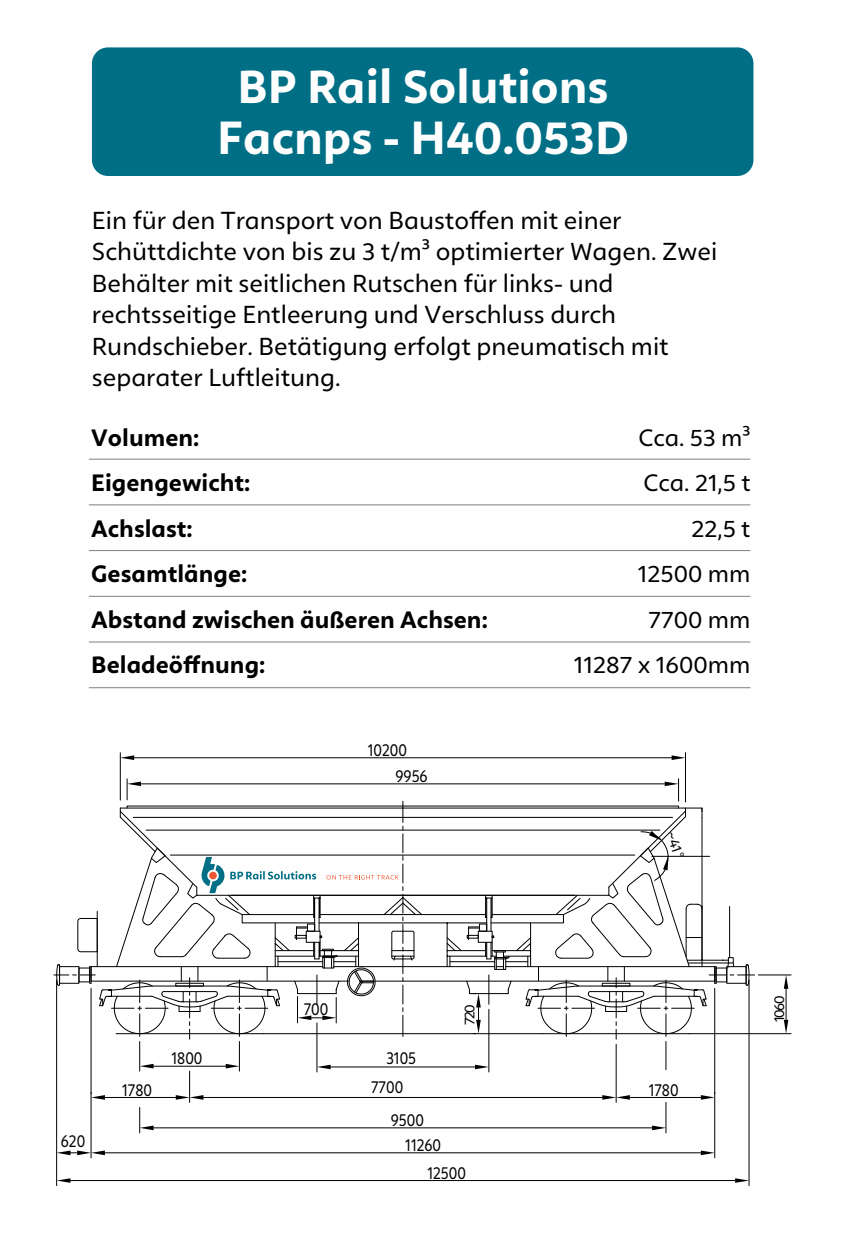
<style>
.page{position:relative;width:845px;height:1233px;background:#fff}
.page>*{position:absolute;margin:0;border:0;box-sizing:border-box;transform-origin:0 0}
.t1{font:700 48.6px/51.4px "Calima";color:#fff;text-align:center}
.t2{font:25.8px/31.4px "Calima";color:#000}
.t3{font:700 24.8px/45.4px "Calima";color:#000}
.t4{font:24.8px/45.4px "Calima";color:#000;text-align:right}
.t5{font:18px "Calima";color:#000;scale:.82 1}
.t6{font:14.8px "Calima";letter-spacing:-.1em;color:#000}
</style>
<div class="page">
<hr style="left:139px;top:1041px;width:1px;height:30px;background:#000">
<hr style="left:239px;top:1041px;width:1px;height:30px;background:#000">
<hr style="left:189px;top:1071px;width:1px;height:31px;background:#000">
<hr style="left:616px;top:1044px;width:1px;height:58px;background:#000">
<hr style="left:203px;top:1097px;width:399px;height:1px;background:#000">
<hr style="left:105px;top:1097px;width:71px;height:1px;background:#000">
<svg style="left:176px;top:1095px;width:27px;height:4px"></svg>
<svg style="left:92px;top:1095px;width:13px;height:4px"></svg>
<hr style="left:630px;top:1097px;width:71px;height:1px;background:#000">
<svg style="left:602px;top:1095px;width:28px;height:4px"></svg>
<svg style="left:701px;top:1095px;width:13px;height:4px"></svg>
<hr style="left:316px;top:1022px;width:1px;height:50px;background:#000">
<hr style="left:488px;top:1009px;width:1px;height:63px;background:#000">
<hr style="left:758px;top:974px;width:33px;height:1px;background:#000">
<hr style="left:689px;top:1033px;width:102px;height:1px;background:#000">
<hr style="left:785px;top:988px;width:1px;height:31px;background:#000">
<svg style="left:784px;top:975px;width:4px;height:13px"></svg>
<svg style="left:784px;top:1019px;width:4px;height:14px"></svg>
<hr style="left:56px;top:980px;width:1px;height:205px;background:#000">
<hr style="left:748px;top:980px;width:1px;height:205px;background:#000">
<hr style="left:70px;top:1180px;width:665px;height:1px;background:#000">
<svg style="left:57px;top:1178px;width:13px;height:4px"></svg>
<svg style="left:735px;top:1178px;width:14px;height:4px"></svg>
<hr style="left:91px;top:988px;width:1px;height:169px;background:#000">
<hr style="left:714px;top:988px;width:1px;height:169px;background:#000">
<hr style="left:105px;top:1152px;width:596px;height:1px;background:#000">
<svg style="left:57px;top:1150px;width:48px;height:5px"></svg>
<svg style="left:701px;top:1150px;width:14px;height:5px"></svg>
<hr style="left:665px;top:1102px;width:1px;height:30px;background:#000">
<hr style="left:154px;top:1127px;width:498px;height:1px;background:#000">
<svg style="left:139px;top:1107px;width:15px;height:25px"></svg>
<svg style="left:652px;top:1125px;width:14px;height:5px"></svg>
<hr style="left:120px;top:752px;width:1px;height:48px;background:#000">
<hr style="left:685px;top:752px;width:1px;height:50px;background:#000">
<hr style="left:134px;top:757px;width:537px;height:1px;background:#000">
<svg style="left:120px;top:755px;width:14px;height:5px"></svg>
<svg style="left:671px;top:755px;width:14px;height:5px"></svg>
<svg style="left:54px;top:779px;width:700px;height:290px"></svg>
<hr style="left:89px;top:459px;width:661px;height:1px;background:#7e7f84">
<hr style="left:89px;top:504px;width:661px;height:1px;background:#7e7f84">
<hr style="left:89px;top:550px;width:661px;height:1px;background:#7e7f84">
<hr style="left:89px;top:596px;width:661px;height:1px;background:#7e7f84">
<hr style="left:89px;top:641px;width:661px;height:1px;background:#7e7f84">
<hr style="left:89px;top:687px;width:661px;height:1px;background:#7e7f84">
<div style="left:92px;top:47px;width:661px;height:129px;background:#006f86;border-radius:16px"></div>
<h1 class="t1" style="left:217px;top:61px;width:413px">BP Rail Solutions<br>Facnps - H40.053D</h1>
<p class="t2" style="left:92px;top:204px;width:627px">Ein für den Transport von Baustoffen mit einer Schüttdichte von bis zu 3 t/m³ optimierter Wagen. Zwei Behälter mit seitlichen Rutschen für links- und rechtsseitige Entleerung und Verschluss durch Rundschieber. Betätigung erfolgt pneumatisch mit separater Luftleitung.</p>
<p class="t3" style="left:91px;top:415px;width:398px">Volumen:<br>Eigengewicht:<br>Achslast:<br>Gesamtlänge:<br>Abstand zwischen äußeren Achsen:<br>Beladeöffnung:</p>
<p class="t4" style="left:574px;top:415px;width:178px">Cca. 53 m³<br>Cca. 21,5 t<br>22,5 t<br>12500 mm<br>7700 mm<br>11287 x 1600mm</p>
<p class="t5" style="left:368px;top:739px;width:49px">10200</p>
<p class="t5" style="left:395px;top:765px;width:41px">9956</p>
<p class="t6" style="left:678px;top:828px;width:30px;rotate:71deg">~41°</p>
<p class="t5" style="left:61px;top:1131px;width:31px">620</p>
<p class="t5" style="left:171px;top:1048px;width:39px">1800</p>
<p class="t5" style="left:304px;top:998px;width:32px">700</p>
<p class="t5" style="left:386px;top:1047px;width:38px">3105</p>
<p class="t6" style="left:461px;top:1025px;width:22px;rotate:-90deg">720</p>
<p class="t5" style="left:122px;top:1079px;width:38px">1780</p>
<p class="t5" style="left:371px;top:1076px;width:41px">7700</p>
<p class="t5" style="left:648px;top:1079px;width:38px">1780</p>
<p class="t5" style="left:391px;top:1109px;width:42px">9500</p>
<p class="t5" style="left:405px;top:1134px;width:45px">11260</p>
<p class="t5" style="left:427px;top:1162px;width:48px">12500</p>
<p class="t6" style="left:771px;top:1022px;width:28px;rotate:-90deg">1060</p>
</div>
